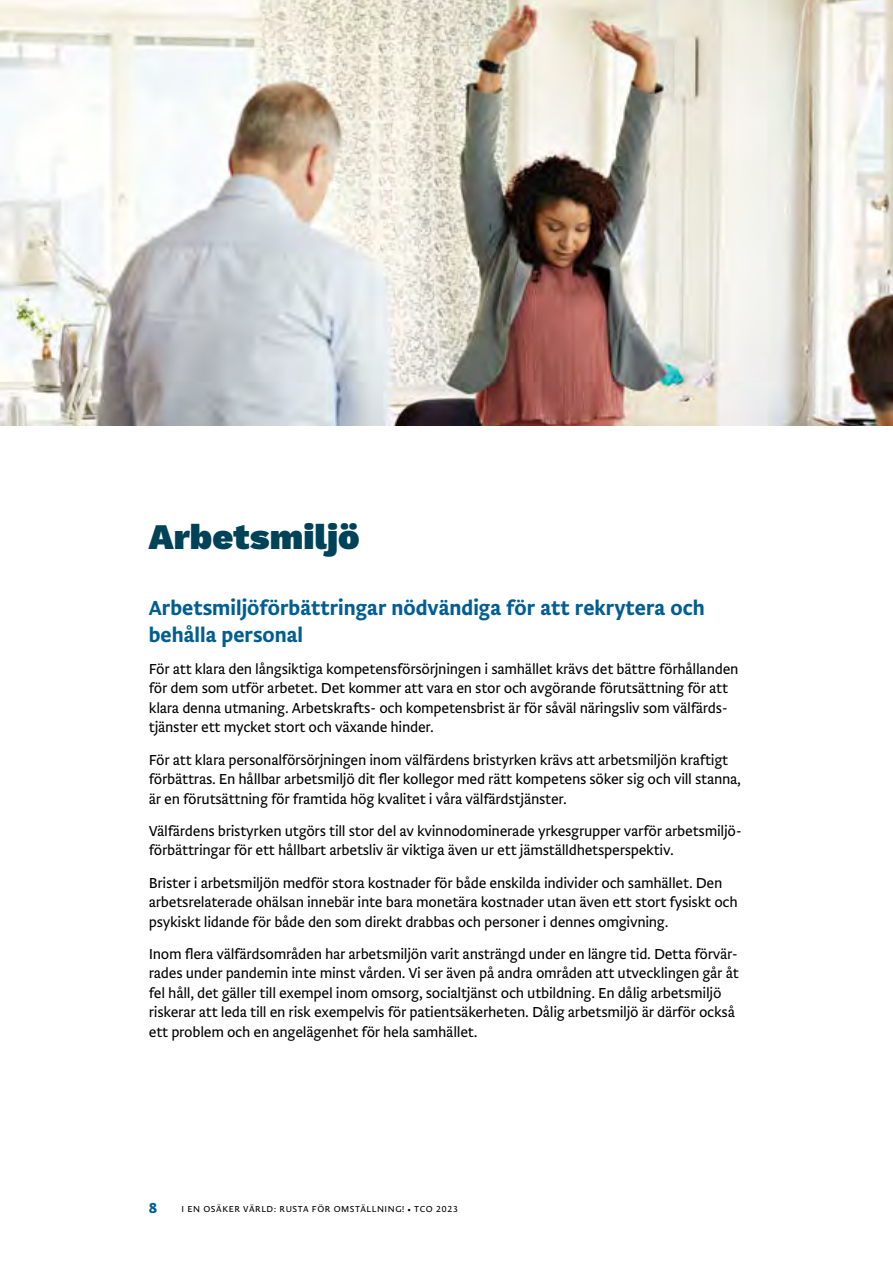
<style>
.page{position:relative;width:893px;height:1263px;background:#fff}
.page>*{position:absolute;margin:0;border:0;box-sizing:border-box;transform-origin:0 0}
.t1{font:900 36px "Work Sans";letter-spacing:.005em;color:#004258}
.t2{font:500 21px/27px "Brioni Sanst Std";color:#005e92}
.t3{font:300 15px/19.5px "Brioni Sanst Std";letter-spacing:-.02em;color:#000}
.t4{font:700 15px "Brioni Sans Std";color:#005e92}
.t5{font:300 9px "Brioni Sanst Std";letter-spacing:.065em;color:#000}
.s1{font-family:"Minion Pro";font-weight:400}
</style>
<div class="page">
<img style="left:0;top:0;width:893px;height:425px">
<h1 class="t1" style="left:149px;top:516px;width:212px">Arbetsmiljö</h1>
<h2 class="t2" style="left:149px;top:593px;width:557px">Arbetsmiljöförbättringar nödvändiga för att rekrytera och behålla personal</h2>
<p class="t3" style="left:149px;top:658px;width:591px">För att klara den långsiktiga kompetensförsörjningen i samhället krävs det bättre förhållanden för dem som utför arbetet. Det kommer att vara en stor och avgörande förutsättning för att klara denna utmaning. Arbetskrafts- och kompetensbrist är för såväl näringsliv som välfärds&shy;tjänster ett mycket stort och växande hinder.</p>
<p class="t3" style="left:149px;top:749px;width:594px">För att klara personalförsörjningen inom välfärdens bristyrken krävs att arbetsmiljön kraftigt förbättras. En hållbar arbetsmiljö dit fler kollegor med rätt kompetens söker sig och vill stanna, är en förutsättning för framtida hög kvalitet i våra välfärdstjänster.</p>
<p class="t3" style="left:149px;top:820px;width:594px">Välfärdens bristyrken utgörs till stor del av kvinnodominerade yrkesgrupper varför arbetsmiljö&shy;förbättringar för ett hållbart arbetsliv är viktiga även ur ett jämställdhetsperspektiv.</p>
<p class="t3" style="left:149px;top:872px;width:590px">Brister i arbetsmiljön medför stora kostnader för både enskilda individer och samhället. Den arbetsrelaterade ohälsan innebär inte bara monetära kostnader utan även ett stort fysiskt och psykiskt lidande för både den som direkt drabbas och personer i dennes omgivning.</p>
<p class="t3" style="left:149px;top:943px;width:592px">Inom flera välfärdsområden har arbetsmiljön varit ansträngd under en längre tid. Detta förvär&shy;rades under pandemin inte minst vården. Vi ser även på andra områden att utvecklingen går åt fel håll, det gäller till exempel inom omsorg, socialtjänst och utbildning. En dålig arbetsmiljö riskerar att leda till en risk exempelvis för patientsäkerheten. Dålig arbetsmiljö är därför också ett problem och en angelägenhet för hela samhället.</p>
<p class="t4" style="left:149px;top:1196px;width:10px">8</p>
<p class="t5" style="left:182px;top:1202px;width:278px">I EN OSÄKER VÄRLD: RUSTA FÖR OMSTÄLLNING! <span class="s1">•</span> TCO 2023</p>
</div>
